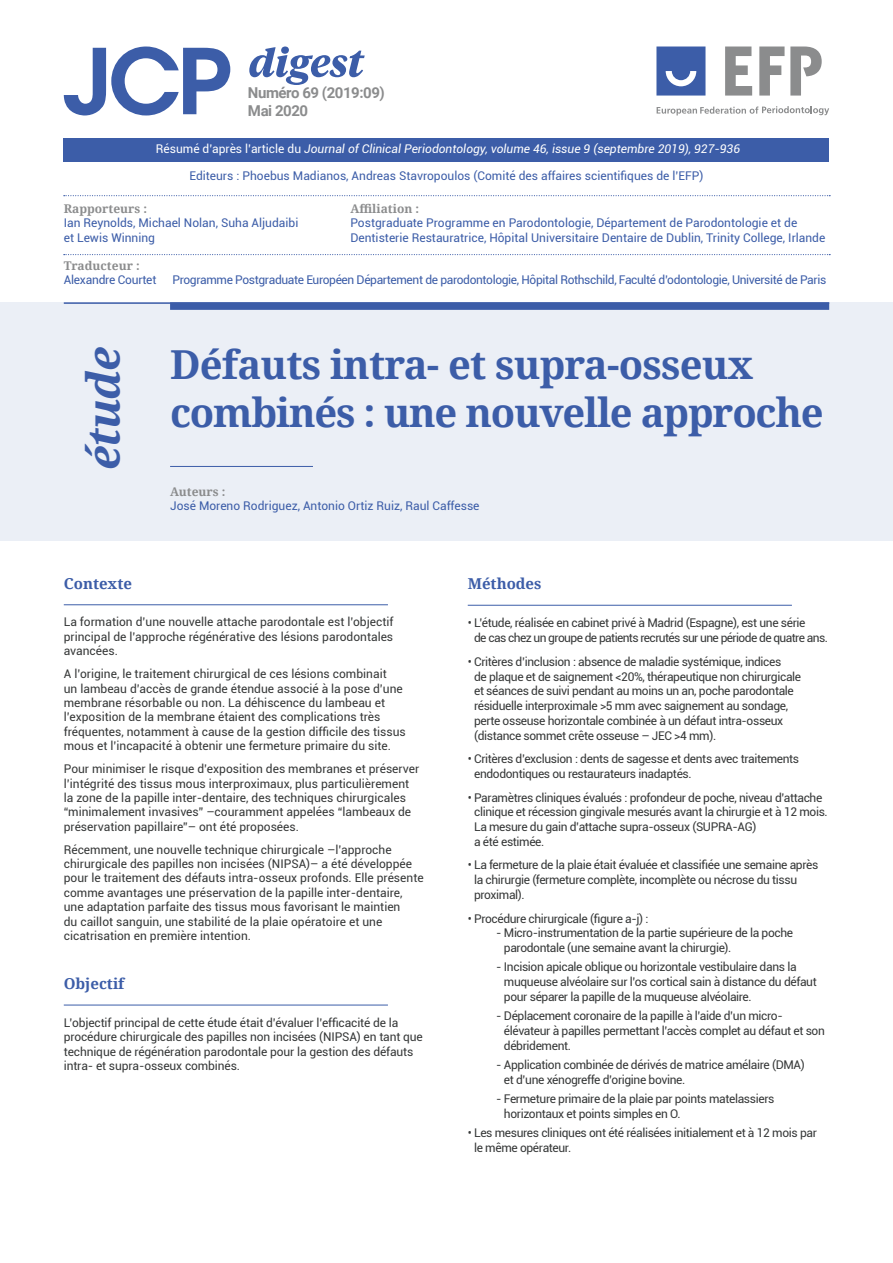
<style>
.page{position:relative;width:893px;height:1263px;background:#fff}
.page>*{position:absolute;margin:0;border:0;box-sizing:border-box;transform-origin:0 0}
.t1{font:italic 700 45px "Noto Serif";color:#3c5da8}
.t2{font:700 39.9px/48px "Noto Serif";letter-spacing:-.03em;color:#3c5da8}
.t3{font:700 15px "Roboto";letter-spacing:-.03em;color:#8b8c8d}
.t4{font:700 15px "Noto Serif";color:#3c5da8}
.t5{font:12px/14.9px "Roboto";letter-spacing:-.03em;color:#363838}
.t6{font:12px/14.4px "Roboto";color:#363838}
.t7{font:12px/14.4px "Roboto";color:#3c5da8}
.t8{font:12px/14.4px "Roboto";letter-spacing:-.01em;color:#363838}
.t9{font:12px/14.9px "Roboto";letter-spacing:-.05em;color:#363838}
.t10{font:12px "Roboto";letter-spacing:-.03em;color:#3c5da8}
.t11{font:italic 12px "Roboto";color:#fff}
.t12{font:700 12px "Noto Serif";color:#8b8c8d}
.t13{font:12px "Roboto";letter-spacing:-.02em;color:#3c5da8}
.s1{font-style:normal}
</style>
<div class="page">
<div style="left:64px;top:139px;width:765px;height:23px;background:#3c5da8"></div>
<svg style="left:64px;top:47px;width:166px;height:68px"></svg>
<svg style="left:249px;top:47px;width:116px;height:38px"></svg>
<div style="left:0;top:302px;width:893px;height:239px;background:#ebeff6"></div>
<hr style="left:64px;top:302px;width:765px;height:2px;background:#3c5da8">
<div style="left:170px;top:302px;width:659px;height:8px;background:#3c5da8"></div>
<hr style="left:170px;top:466px;width:143px;height:1px;background:#3c5da8">
<hr style="left:64px;top:604px;width:324px;height:1px;background:#3c5da8">
<hr style="left:64px;top:1005px;width:324px;height:1px;background:#3c5da8">
<hr style="left:468px;top:605px;width:324px;height:1px;background:#3c5da8">
<svg style="left:64px;top:195px;width:766px;height:1px"></svg>
<svg style="left:656px;top:47px;width:49px;height:49px;background:#5270b2"></svg>
<svg style="left:657px;top:106px;width:172px;height:9px"></svg>
<svg style="left:725px;top:47px;width:27px;height:49px"></svg>
<svg style="left:759px;top:47px;width:25px;height:49px"></svg>
<svg style="left:790px;top:47px;width:32px;height:49px"></svg>
<svg style="left:64px;top:254px;width:766px;height:1px"></svg>
<p class="t3" style="left:248px;top:82px;width:138px">Numéro 69 (2019:09)</p>
<p class="t3" style="left:248px;top:100px;width:62px">Mai 2020</p>
<p class="t11" style="left:156px;top:141px;width:586px"><span class="s1">Résumé d’après l’article du</span> Journal of Clinical Periodontology, volume 46, issue 9 (septembre 2019), 927-936</p>
<p class="t7" style="left:189px;top:168px;width:515px">Editeurs : Phoebus Madianos, Andreas Stavropoulos (Comité des affaires scientifiques de l’EFP)</p>
<p class="t12" style="left:64px;top:200px;width:85px">Rapporteurs :</p>
<p class="t7" style="left:64px;top:215px;width:236px">Ian Reynolds, Michael Nolan, Suha Aljudaibi</p>
<p class="t7" style="left:64px;top:230px;width:93px">et Lewis Winning</p>
<p class="t12" style="left:350px;top:200px;width:70px">Affiliation :</p>
<p class="t7" style="left:350px;top:215px;width:476px">Postgraduate Programme en Parodontologie, Département de Parodontologie et de<br>Dentisterie Restauratrice, Hôpital Universitaire Dentaire de Dublin, Trinity College, Irlande</p>
<p class="t12" style="left:64px;top:257px;width:77px">Traducteur :</p>
<p class="t13" style="left:64px;top:272px;width:94px">Alexandre Courtet</p>
<p class="t10" style="left:172px;top:272px;width:655px">Programme Postgraduate Européen Département de parodontologie, Hôpital Rothschild, Faculté d’odontologie, Université de Paris</p>
<p class="t1" style="left:72px;top:470px;width:125px;rotate:-90deg">étude</p>
<p class="t2" style="left:170px;top:340px;width:655px">Défauts intra- et supra-osseux combinés : une nouvelle approche</p>
<p class="t12" style="left:170px;top:483px;width:57px">Auteurs :</p>
<p class="t7" style="left:170px;top:498px;width:311px">José Moreno Rodriguez, Antonio Ortiz Ruiz, Raul Caffesse</p>
<p class="t4" style="left:64px;top:573px;width:70px">Contexte</p>
<p class="t5" style="left:64px;top:614px;width:331px;line-height:14.4px;text-align:justify">La formation d’une nouvelle attache parodontale est l’objectif principal de l’approche régénérative des lésions parodontales avancées.</p>
<p class="t6" style="left:64px;top:666px;width:344px">A l’origine, le traitement chirurgical de ces lésions combinait<br>un lambeau d’accès de grande étendue associé à la pose d’une membrane résorbable ou non. La déhiscence du lambeau et l’exposition de la membrane étaient des complications très fréquentes, notamment à cause de la gestion difficile des tissus mous et l’incapacité à obtenir une fermeture primaire du site.</p>
<p class="t6" style="left:64px;top:761px;width:357px">Pour minimiser le risque d’exposition des membranes et préserver l’intégrité des tissus mous interproximaux, plus particulièrement la zone de la papille inter-dentaire, des techniques chirurgicales “minimalement invasives” –couramment appelées “lambeaux de préservation papillaire”– ont été proposées.</p>
<p class="t6" style="left:64px;top:842px;width:361px">Récemment, une nouvelle technique chirurgicale –l’approche chirurgicale des papilles non incisées (NIPSA)– a été développée pour le traitement des défauts intra-osseux profonds. Elle présente comme avantages une préservation de la papille inter-dentaire, une adaptation parfaite des tissus mous favorisant le maintien<br>du caillot sanguin, une stabilité de la plaie opératoire et une cicatrisation en première intention.</p>
<p class="t4" style="left:64px;top:973px;width:62px">Objectif</p>
<p class="t8" style="left:64px;top:1015px;width:361px">L’objectif principal de cette étude était d’évaluer l’efficacité de la procédure chirurgicale des papilles non incisées (NIPSA) en tant que technique de régénération parodontale pour la gestion des défauts intra- et supra-osseux combinés.</p>
<p class="t4" style="left:468px;top:573px;width:75px">Méthodes</p>
<p class="t9" style="left:474px;top:615px;width:355px;text-indent:-6px">• L’étude, réalisée en cabinet privé à Madrid (Espagne), est une série<br>de cas chez un groupe de patients recrutés sur une période de quatre ans.</p>
<p class="t5" style="left:474px;top:653px;width:329px;text-indent:-6px">• Critères d’inclusion : absence de maladie systémique, indices<br>de plaque et de saignement &lt;20%, thérapeutique non chirurgicale et séances de suivi pendant au moins un an, poche parodontale résiduelle interproximale &gt;5 mm avec saignement au sondage, perte osseuse horizontale combinée à un défaut intra-osseux (distance sommet crête osseuse – JEC &gt;4 mm).</p>
<p class="t5" style="left:474px;top:751px;width:327px;text-indent:-6px">• Critères d’exclusion : dents de sagesse et dents avec traitements endodontiques ou restaurateurs inadaptés.</p>
<p class="t5" style="left:474px;top:789px;width:355px;text-indent:-6px">• Paramètres cliniques évalués : profondeur de poche, niveau d’attache clinique et récession gingivale mesurés avant la chirurgie et à 12 mois.<br>La mesure du gain d’attache supra-osseux (SUPRA-AG)<br>a été estimée.</p>
<p class="t5" style="left:474px;top:857px;width:346px;text-indent:-6px">• La fermeture de la plaie était évaluée et classifiée une semaine après la chirurgie (fermeture complète, incomplète ou nécrose du tissu proximal).</p>
<p class="t5" style="left:468px;top:910px;width:182px">• Procédure chirurgicale (figure a-j) :</p>
<p class="t5" style="left:504px;top:925px;width:291px;text-indent:-8px">- Micro-instrumentation de la partie supérieure de la poche parodontale (une semaine avant la chirurgie).</p>
<p class="t5" style="left:504px;top:959px;width:314px;text-indent:-8px">- Incision apicale oblique ou horizontale vestibulaire dans la muqueuse alvéolaire sur l’os cortical sain à distance du défaut pour séparer la papille de la muqueuse alvéolaire.</p>
<p class="t5" style="left:504px;top:1008px;width:322px;text-indent:-8px">- Déplacement coronaire de la papille à l’aide d’un micro&shy;élévateur à papilles permettant l’accès complet au défaut et son débridement.</p>
<p class="t5" style="left:504px;top:1057px;width:302px;text-indent:-8px">- Application combinée de dérivés de matrice amélaire (DMA) et d’une xénogreffe d’origine bovine.</p>
<p class="t5" style="left:504px;top:1091px;width:272px;text-indent:-8px">- Fermeture primaire de la plaie par points matelassiers horizontaux et points simples en O.</p>
<p class="t5" style="left:474px;top:1125px;width:344px;text-indent:-6px">• Les mesures cliniques ont été réalisées initialement et à 12 mois par le même opérateur.</p>
</div>
